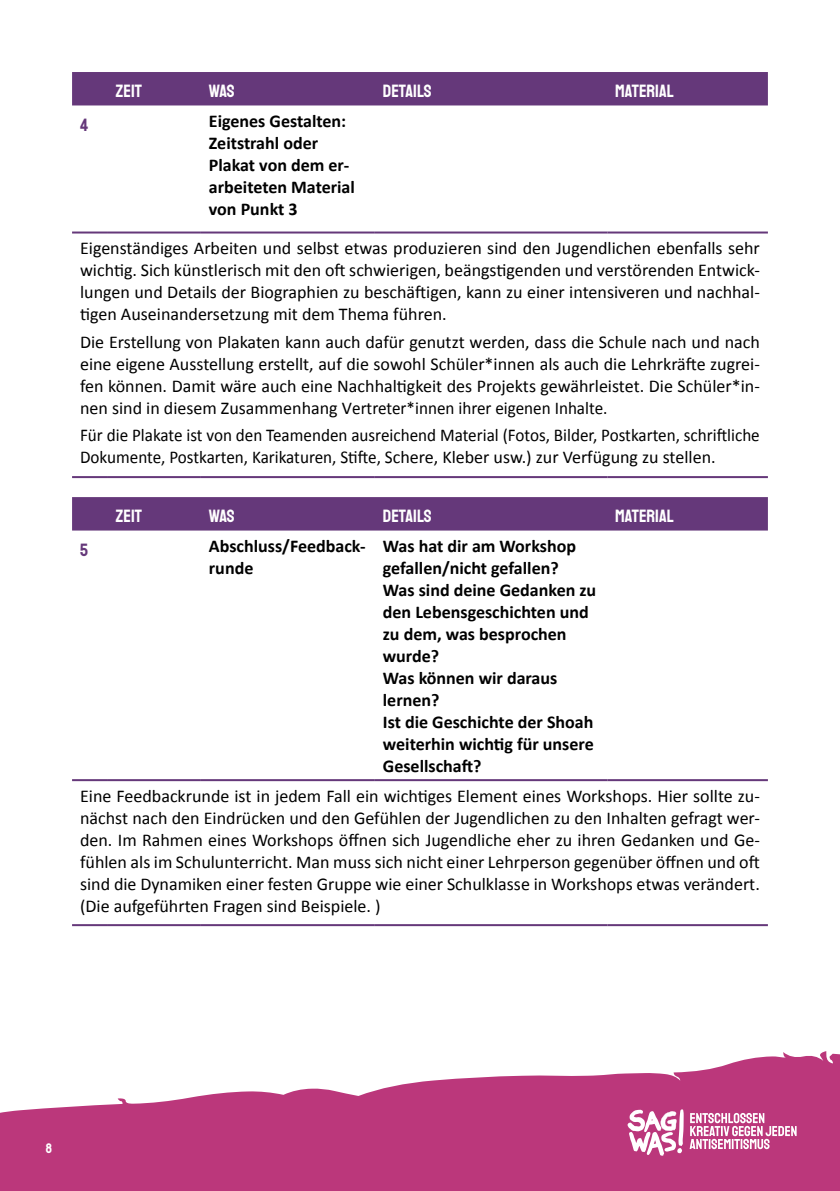
<style>
.page{position:relative;width:840px;height:1191px;background:#fff}
.page>*{position:absolute;margin:0;border:0;box-sizing:border-box;transform-origin:0 0}
.t1{font:18px/22px "Calibri";color:#000;text-align:justify}
.t2{font:700 18px/22px "Calibri";color:#000}
.t3{font:18px/22px "Calibri";color:#000;scale:.95 1}
.t4{font:18px "Staatliches";color:#fff}
.t5{font:18px "Staatliches";color:#65387a}
.t6{font:14px "Staatliches";color:#fff}
</style>
<div class="page">
<svg style="left:0;top:1051px;width:839px;height:140px;fill:#bb377b"></svg>
<svg style="left:627px;top:1109px;width:56px;height:46px"></svg>
<svg style="left:689px;top:1113px;width:107px;height:36px"></svg>
<div style="left:72px;top:72px;width:695px;height:33px;background:#65387a"></div>
<hr style="left:72px;top:476px;width:36px;height:2px;background:#65387a">
<hr style="left:108px;top:476px;width:93px;height:2px;background:#65387a">
<hr style="left:201px;top:476px;width:173px;height:2px;background:#65387a">
<hr style="left:374px;top:476px;width:233px;height:2px;background:#65387a">
<hr style="left:607px;top:476px;width:160px;height:2px;background:#65387a">
<hr style="left:72px;top:231px;width:36px;height:2px;background:#65387a">
<hr style="left:108px;top:231px;width:93px;height:2px;background:#65387a">
<hr style="left:201px;top:231px;width:173px;height:2px;background:#65387a">
<hr style="left:374px;top:231px;width:233px;height:2px;background:#65387a">
<hr style="left:607px;top:231px;width:160px;height:2px;background:#65387a">
<div style="left:72px;top:497px;width:695px;height:33px;background:#65387a"></div>
<hr style="left:72px;top:924px;width:36px;height:2px;background:#65387a">
<hr style="left:108px;top:924px;width:93px;height:2px;background:#65387a">
<hr style="left:201px;top:924px;width:173px;height:2px;background:#65387a">
<hr style="left:374px;top:924px;width:233px;height:2px;background:#65387a">
<hr style="left:607px;top:924px;width:160px;height:2px;background:#65387a">
<hr style="left:72px;top:779px;width:36px;height:2px;background:#65387a">
<hr style="left:108px;top:779px;width:93px;height:2px;background:#65387a">
<hr style="left:201px;top:779px;width:173px;height:2px;background:#65387a">
<hr style="left:374px;top:779px;width:233px;height:2px;background:#65387a">
<hr style="left:607px;top:779px;width:160px;height:2px;background:#65387a">
<p class="t4" style="left:116px;top:79px;width:27px">ZEIT</p>
<p class="t4" style="left:209px;top:79px;width:27px">WAS</p>
<p class="t4" style="left:382px;top:79px;width:50px">DETAILS</p>
<p class="t4" style="left:615px;top:79px;width:60px">MATERIAL</p>
<p class="t5" style="left:80px;top:112px;width:10px">4</p>
<p class="t2" style="left:209px;top:109px;width:147px">Eigenes Gestalten:<br>Zeitstrahl oder<br>Plakat von dem er&shy;arbeiteten Material von Punkt 3</p>
<p class="t1" style="left:80px;top:236px;width:681px">Eigenständiges Arbeiten und selbst etwas produzieren sind den Jugendlichen ebenfalls sehr wichtig. Sich künstlerisch mit den oft schwierigen, beängstigenden und verstörenden Entwick&shy;lungen und Details der Biographien zu beschäftigen, kann zu einer intensiveren und nachhal&shy;tigen Auseinandersetzung mit dem Thema führen.</p>
<p class="t1" style="left:80px;top:330px;width:681px">Die Erstellung von Plakaten kann auch dafür genutzt werden, dass die Schule nach und nach eine eigene Ausstellung erstellt, auf die sowohl Schüler*innen als auch die Lehrkräfte zugrei&shy;fen können. Damit wäre auch eine Nachhaltigkeit des Projekts gewährleistet. Die Schüler*in&shy;nen sind in diesem Zusammenhang Vertreter*innen ihrer eigenen Inhalte.</p>
<p class="t3" style="left:80px;top:424px;width:716px">Für die Plakate ist von den Teamenden ausreichend Material (Fotos, Bilder, Postkarten, schriftliche<br>Dokumente, Postkarten, Karikaturen, Stifte, Schere, Kleber usw.) zur Verfügung zu stellen.</p>
<p class="t4" style="left:116px;top:504px;width:27px">ZEIT</p>
<p class="t4" style="left:209px;top:504px;width:27px">WAS</p>
<p class="t4" style="left:382px;top:504px;width:50px">DETAILS</p>
<p class="t4" style="left:615px;top:504px;width:60px">MATERIAL</p>
<p class="t5" style="left:80px;top:537px;width:9px">5</p>
<p class="t2" style="left:209px;top:534px;width:158px">Abschluss/Feedback&shy;runde</p>
<p class="t2" style="left:382px;top:534px;width:195px">Was hat dir am Workshop gefallen/nicht gefallen?</p>
<p class="t2" style="left:382px;top:578px;width:215px">Was sind deine Gedanken zu den Lebensgeschichten und zu dem, was besprochen wurde?</p>
<p class="t2" style="left:382px;top:666px;width:176px">Was können wir daraus lernen?</p>
<p class="t2" style="left:382px;top:710px;width:212px;text-align:justify">Ist die Geschichte der Shoah weiterhin wichtig für unsere Gesellschaft?</p>
<p class="t1" style="left:80px;top:784px;width:681px">Eine Feedbackrunde ist in jedem Fall ein wichtiges Element eines Workshops. Hier sollte zu&shy;nächst nach den Eindrücken und den Gefühlen der Jugendlichen zu den Inhalten gefragt wer&shy;den. Im Rahmen eines Workshops öffnen sich Jugendliche eher zu ihren Gedanken und Ge&shy;fühlen als im Schulunterricht. Man muss sich nicht einer Lehrperson gegenüber öffnen und oft sind die Dynamiken einer festen Gruppe wie einer Schulklasse in Workshops etwas verändert. (Die aufgeführten Fragen sind Beispiele. )</p>
<p class="t6" style="left:46px;top:1139px;width:8px">8</p>
</div>
